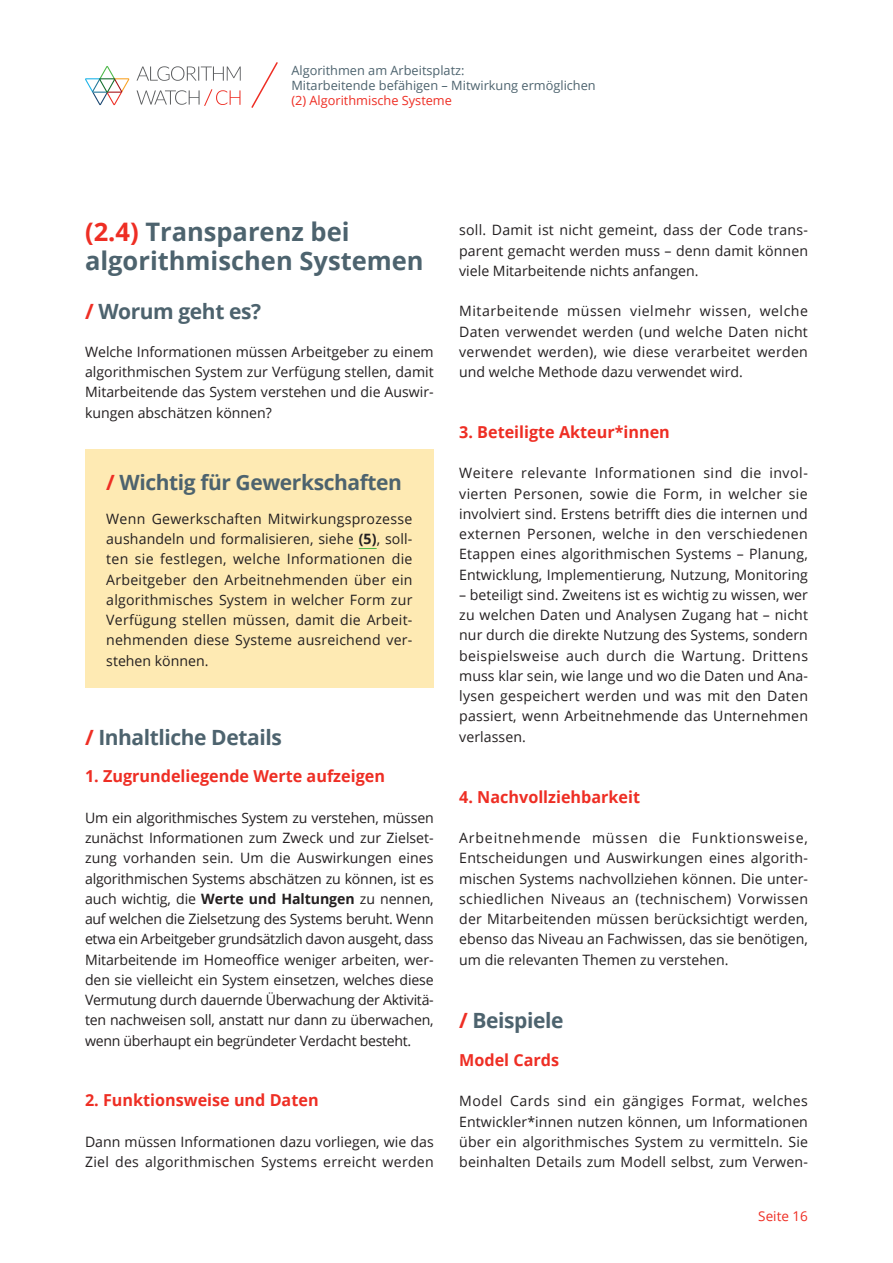
<style>
.page{position:relative;width:893px;height:1263px;background:#fff}
.page>*{position:absolute;margin:0;border:0;box-sizing:border-box;transform-origin:0 0}
.SYN_head_3_V{font:700 25.5px/28.5px "Open Sans";color:#4d636e}
.HBS_head_4_V{font:700 21px "Open Sans";letter-spacing:-.02em;color:#4d636e}
.HBS_head_4_V_oG{font:700 21px "Open Sans";letter-spacing:-.02em;color:#4d636e}
.t1{font:700 16.5px "Open Sans";color:#ee2e24}
.HBS_Fließ_DE_geänder{font:14.25px/20.2px "Open Sans";color:#231f20;text-align:justify}
.HBS_Fließ_DE_oG{font:14.25px/20.2px "Open Sans";letter-spacing:.015em;color:#231f20;text-align:justify}
.HBS_Fließ_DE_geänder-2{font:14.25px/20.2px "Open Sans";letter-spacing:.02em;color:#231f20}
.t2{font:13.5px "Open Sans";color:#ee2e24}
.t3{font:12.75px/15px "Open Sans";color:#4d636e}
.t4{font:12.75px "Open Sans";color:#ee2e24}
.s1{color:#ee2e24}
.s2{font-weight:700}
</style>
<div class="page">
<div style="left:85px;top:449px;width:349px;height:238px;background:#feeab3"></div>
<svg style="left:359px;top:548px;width:18px;height:1px"></svg>
<svg style="left:85px;top:66px;width:44px;height:39px"></svg>
<svg style="left:137px;top:66px;width:104px;height:40px"></svg>
<svg style="left:251px;top:62px;width:27px;height:46px"></svg>
<p class="t3" style="left:291px;top:63px;width:306px">Algorithmen am Arbeitsplatz:<br>Mitarbeitende befähigen – Mitwirkung ermöglichen</p>
<p class="t4" style="left:291px;top:92px;width:162px">(2) Algorithmische Systeme</p>
<p class="SYN_head_3_V" style="left:85px;top:217px;width:340px"><span class="s1">(2.4)</span> Transparenz bei algorithmischen Systemen</p>
<p class="HBS_head_4_V" style="left:85px;top:297px;width:178px"><span class="s1">/</span> Worum geht es?</p>
<p class="HBS_Fließ_DE_geänder" style="left:85px;top:341px;width:350px">Welche Informationen müssen Arbeitgeber zu einem algorithmischen System zur Verfügung stellen, damit Mitarbeitende das System verstehen und die Auswir&shy;kungen abschätzen können?</p>
<p class="HBS_head_4_V_oG" style="left:106px;top:467px;width:297px"><span class="s1">/</span> Wichtig für Gewerkschaften</p>
<p class="HBS_Fließ_DE_oG" style="left:106px;top:508px;width:308px">Wenn Gewerkschaften Mitwirkungsprozesse aushandeln und formalisieren, siehe <span class="s2">(5)</span>, soll&shy;ten sie festlegen, welche Informationen die Arbeitgeber den Arbeitnehmenden über ein algorithmisches System in welcher Form zur Verfügung stellen müssen, damit die Arbeit&shy;nehmenden diese Systeme ausreichend ver&shy;stehen können.</p>
<p class="HBS_head_4_V" style="left:85px;top:722px;width:198px"><span class="s1">/</span> Inhaltliche Details</p>
<p class="t1" style="left:85px;top:765px;width:301px">1. Zugrundeliegende Werte aufzeigen</p>
<p class="HBS_Fließ_DE_geänder" style="left:85px;top:807px;width:350px">Um ein algorithmisches System zu verstehen, müssen zunächst Informationen zum Zweck und zur Zielset&shy;zung vorhanden sein. Um die Auswirkungen eines algorithmischen Systems abschätzen zu können, ist es auch wichtig, die <span class="s2">Werte und Haltungen</span> zu nennen, auf welchen die Zielsetzung des Systems beruht. Wenn etwa ein Arbeitgeber grundsätzlich davon ausgeht, dass Mitarbeitende im Homeoffice weniger arbeiten, wer&shy;den sie vielleicht ein System einsetzen, welches diese Vermutung durch dauernde Überwachung der Aktivitä&shy;ten nachweisen soll, anstatt nur dann zu überwachen, wenn überhaupt ein begründeter Verdacht besteht.</p>
<p class="t1" style="left:85px;top:1089px;width:235px">2. Funktionsweise und Daten</p>
<p class="HBS_Fließ_DE_geänder-2" style="left:85px;top:1131px;width:350px">Dann müssen Informationen dazu vorliegen, wie das<br>Ziel des algorithmischen Systems erreicht werden</p>
<p class="HBS_Fließ_DE_geänder" style="left:459px;top:220px;width:350px">soll. Damit ist nicht gemeint, dass der Code trans&shy;parent gemacht werden muss – denn damit können viele Mitarbeitende nichts anfangen.</p>
<p class="HBS_Fließ_DE_geänder" style="left:459px;top:301px;width:350px">Mitarbeitende müssen vielmehr wissen, welche Daten verwendet werden (und welche Daten nicht verwendet werden), wie diese verarbeitet werden und welche Methode dazu verwendet wird.</p>
<p class="t1" style="left:459px;top:420px;width:212px">3. Beteiligte Akteur*innen</p>
<p class="HBS_Fließ_DE_geänder" style="left:459px;top:463px;width:350px">Weitere relevante Informationen sind die invol&shy;vierten Personen, sowie die Form, in welcher sie involviert sind. Erstens betrifft dies die internen und externen Personen, welche in den verschiedenen Etappen eines algorithmischen Systems – Planung, Entwicklung, Implementierung, Nutzung, Monitoring</p>
<p class="HBS_Fließ_DE_geänder" style="left:459px;top:584px;width:350px">– beteiligt sind. Zweitens ist es wichtig zu wissen, wer zu welchen Daten und Analysen Zugang hat – nicht nur durch die direkte Nutzung des Systems, sondern beispielsweise auch durch die Wartung. Drittens muss klar sein, wie lange und wo die Daten und Ana&shy;lysen gespeichert werden und was mit den Daten passiert, wenn Arbeitnehmende das Unternehmen verlassen.</p>
<p class="t1" style="left:459px;top:785px;width:182px">4. Nachvollziehbarkeit</p>
<p class="HBS_Fließ_DE_geänder" style="left:459px;top:827px;width:350px">Arbeitnehmende müssen die Funktionsweise, Entscheidungen und Auswirkungen eines algorith&shy;mischen Systems nachvollziehen können. Die unter&shy;schiedlichen Niveaus an (technischem) Vorwissen der Mitarbeitenden müssen berücksichtigt werden, ebenso das Niveau an Fachwissen, das sie benötigen, um die relevanten Themen zu verstehen.</p>
<p class="HBS_head_4_V" style="left:459px;top:1006px;width:106px"><span class="s1">/</span> Beispiele</p>
<p class="t1" style="left:459px;top:1048px;width:101px">Model Cards</p>
<p class="HBS_Fließ_DE_geänder" style="left:459px;top:1090px;width:350px">Model Cards sind ein gängiges Format, welches Entwickler*innen nutzen können, um Informationen über ein algorithmisches System zu vermitteln. Sie beinhalten Details zum Modell selbst, zum Verwen-</p>
<p class="t2" style="left:758px;top:1207px;width:51px">Seite 16</p>
</div>
